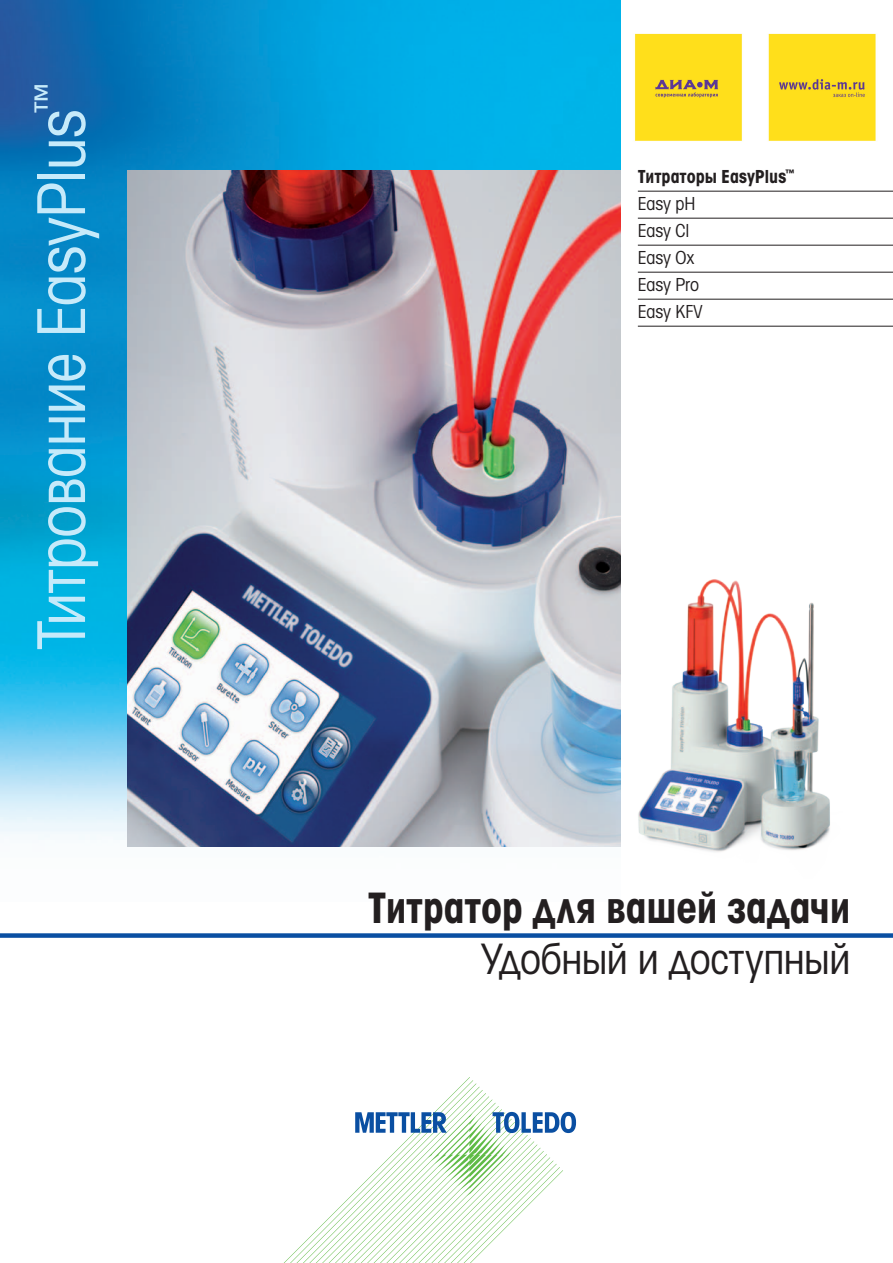
<style>
.page{position:relative;width:893px;height:1263px;background:#fff}
.page>*{position:absolute;margin:0;border:0;box-sizing:border-box;transform-origin:0 0}
.t1{font:66px "Avant Garde Gothic Cd Bk CITC";letter-spacing:-.015em;color:#c6eafa}
.t2{font:42px "Avant Garde Gothic Cd Bd CITC";letter-spacing:-.005em;color:#231f20}
.t3{font:42px "Avant Garde Gothic Cd Bk CITC";letter-spacing:-.015em;color:#231f20}
.t4{font:18px/27px "Avant Garde Gothic Cd Bk CITC";letter-spacing:-.01em;color:#231f20}
.t5{font:18px "Avant Garde Gothic Cd Bd CITC";letter-spacing:-.005em;color:#231f20}
</style>
<div class="page">
<svg style="left:284px;top:1077px;width:292px;height:186px"></svg>
<img style="left:0;top:0;width:621px;height:847px">
<hr style="left:638px;top:191px;width:255px;height:1px;background:#231f20">
<hr style="left:638px;top:218px;width:255px;height:1px;background:#231f20">
<hr style="left:638px;top:245px;width:255px;height:1px;background:#231f20">
<hr style="left:638px;top:272px;width:255px;height:1px;background:#231f20">
<hr style="left:638px;top:299px;width:255px;height:1px;background:#231f20">
<hr style="left:638px;top:326px;width:255px;height:1px;background:#231f20">
<img style="left:128px;top:170px;width:493px;height:676px">
<div style="left:0;top:933px;width:893px;height:5px;background:#0a4fa2"></div>
<img style="left:638px;top:579px;width:192px;height:273px">
<img style="left:634px;top:33px;width:242px;height:108px">
<h1 class="t1" style="left:24px;top:650px;width:570px;rotate:-90deg">Титрование EasyPlus<sup>™</sup></h1>
<p class="t5" style="left:638px;top:167px;width:158px">Титраторы EasyPlus<sup>™</sup></p>
<p class="t4" style="left:638px;top:190px;width:66px">Easy pH<br>Easy Cl<br>Easy Ox<br>Easy Pro<br>Easy KFV</p>
<h2 class="t2" style="left:368px;top:885px;width:484px">Титратор для вашей задачи</h2>
<h2 class="t3" style="left:481px;top:936px;width:371px">Удобный и доступный</h2>
</div>
